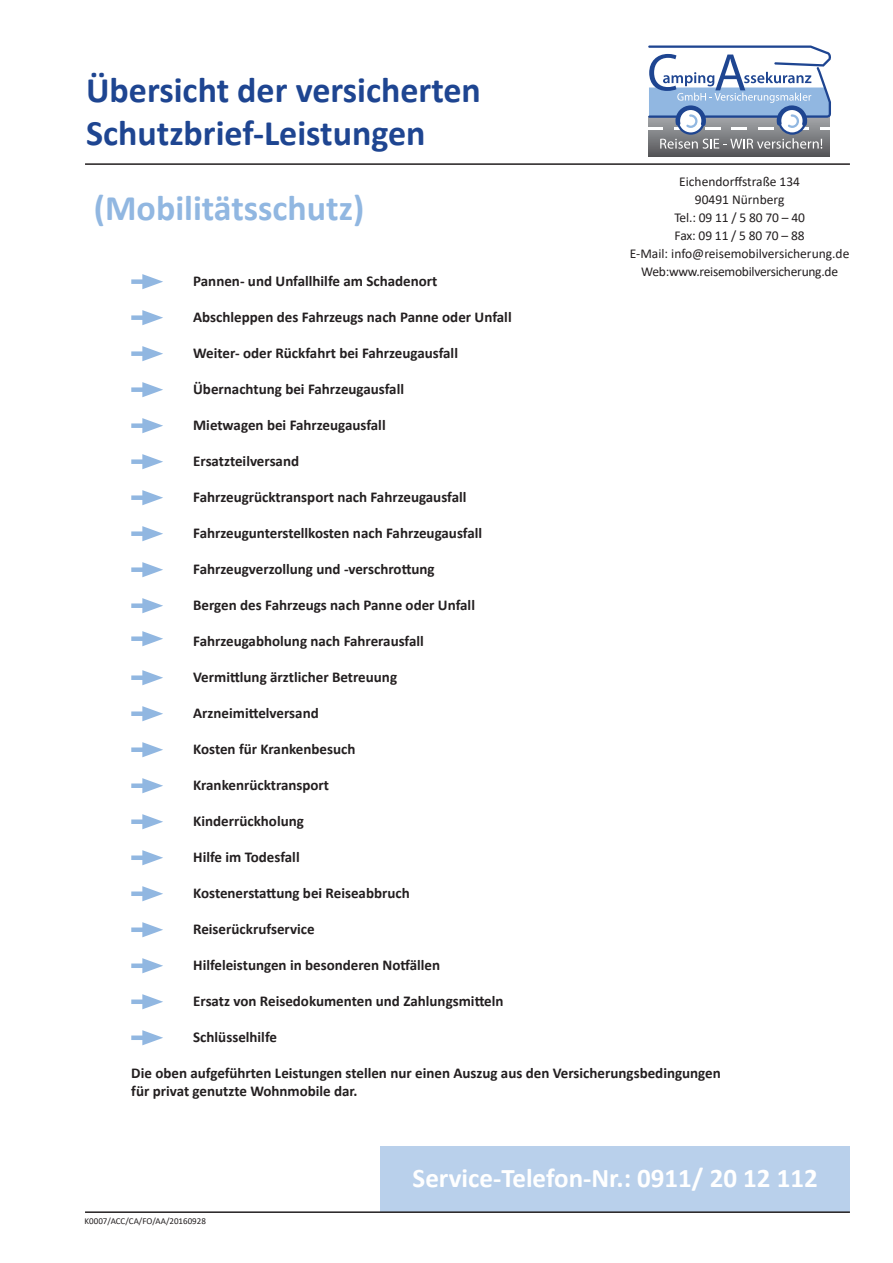
<style>
.page{position:relative;width:893px;height:1263px;background:#fff}
.page>*{position:absolute;margin:0;border:0;box-sizing:border-box;transform-origin:0 0}
.t1{font:700 36px "Calibri";color:#1e4591}
.t2{font:700 36px "Calibri";color:#91b7e1}
.t3{font:700 27px "Calibri";color:#fff}
.fLIESSTEXT{font:700 15px "Calibri";color:#231f20}
.t4{font:13.5px "Calibri";letter-spacing:-.005em;color:#231f20}
.t5{font:9px "Calibri";color:#231f20}
</style>
<div class="page">
<div style="left:380px;top:1146px;width:470px;height:65px;background:#b9d0eb"></div>
<hr style="left:85px;top:1211px;width:765px;height:2px;background:#231f20">
<hr style="left:85px;top:163px;width:765px;height:2px;background:#231f20">
<div style="left:649px;top:117px;width:181px;height:40px;background:#5c5c5f"></div>
<svg style="left:648px;top:45px;width:183px;height:104px"></svg>
<svg style="left:131px;top:274px;width:32px;height:15px"></svg>
<svg style="left:131px;top:310px;width:32px;height:15px"></svg>
<svg style="left:131px;top:346px;width:32px;height:15px"></svg>
<svg style="left:131px;top:382px;width:32px;height:15px"></svg>
<svg style="left:131px;top:418px;width:32px;height:15px"></svg>
<svg style="left:131px;top:454px;width:32px;height:15px"></svg>
<svg style="left:131px;top:490px;width:32px;height:15px"></svg>
<svg style="left:131px;top:526px;width:32px;height:15px"></svg>
<svg style="left:131px;top:562px;width:32px;height:15px"></svg>
<svg style="left:131px;top:598px;width:32px;height:15px"></svg>
<svg style="left:131px;top:631px;width:32px;height:15px"></svg>
<svg style="left:131px;top:670px;width:32px;height:15px"></svg>
<svg style="left:131px;top:706px;width:32px;height:15px"></svg>
<svg style="left:131px;top:742px;width:32px;height:15px"></svg>
<svg style="left:131px;top:778px;width:32px;height:15px"></svg>
<svg style="left:131px;top:814px;width:32px;height:15px"></svg>
<svg style="left:131px;top:850px;width:32px;height:15px"></svg>
<svg style="left:131px;top:886px;width:32px;height:15px"></svg>
<svg style="left:131px;top:922px;width:32px;height:15px"></svg>
<svg style="left:131px;top:958px;width:32px;height:15px"></svg>
<svg style="left:131px;top:994px;width:32px;height:15px"></svg>
<svg style="left:131px;top:1030px;width:32px;height:15px"></svg>
<p class="t1" style="left:86px;top:64px;width:396px">Übersicht der versicherten</p>
<p class="t1" style="left:86px;top:108px;width:341px">Schutzbrief-Leistungen</p>
<p class="t4" style="left:679px;top:172px;width:122px">Eichendorffstraße 134</p>
<p class="t4" style="left:695px;top:190px;width:91px">90491 Nürnberg</p>
<p class="t4" style="left:674px;top:208px;width:132px">Tel.: 09 11 / 5 80 70 – 40</p>
<p class="t4" style="left:675px;top:226px;width:132px">Fax: 09 11 / 5 80 70 – 88</p>
<p class="t4" style="left:630px;top:244px;width:221px">E-Mail: info@reisemobilversicherung.de</p>
<p class="t4" style="left:641px;top:262px;width:198px">Web:www.reisemobilversicherung.de</p>
<p class="t2" style="left:94px;top:182px;width:272px">(Mobilitätsschutz)</p>
<p class="fLIESSTEXT" style="left:193px;top:271px;width:246px">Pannen- und Unfallhilfe am Schadenort</p>
<p class="fLIESSTEXT" style="left:193px;top:307px;width:320px">Abschleppen des Fahrzeugs nach Panne oder Unfall</p>
<p class="fLIESSTEXT" style="left:193px;top:343px;width:266px">Weiter- oder Rückfahrt bei Fahrzeugausfall</p>
<p class="fLIESSTEXT" style="left:193px;top:379px;width:212px">Übernachtung bei Fahrzeugausfall</p>
<p class="fLIESSTEXT" style="left:193px;top:415px;width:194px">Mietwagen bei Fahrzeugausfall</p>
<p class="fLIESSTEXT" style="left:193px;top:451px;width:107px">Ersatzteilversand</p>
<p class="fLIESSTEXT" style="left:193px;top:487px;width:275px">Fahrzeugrücktransport nach Fahrzeugausfall</p>
<p class="fLIESSTEXT" style="left:193px;top:523px;width:290px">Fahrzeugunterstellkosten nach Fahrzeugausfall</p>
<p class="fLIESSTEXT" style="left:193px;top:559px;width:243px">Fahrzeugverzollung und -verschrottung</p>
<p class="fLIESSTEXT" style="left:193px;top:595px;width:283px">Bergen des Fahrzeugs nach Panne oder Unfall</p>
<p class="fLIESSTEXT" style="left:193px;top:631px;width:232px">Fahrzeugabholung nach Fahrerausfall</p>
<p class="fLIESSTEXT" style="left:193px;top:667px;width:205px">Vermittlung ärztlicher Betreuung</p>
<p class="fLIESSTEXT" style="left:193px;top:703px;width:127px">Arzneimittelversand</p>
<p class="fLIESSTEXT" style="left:193px;top:739px;width:164px">Kosten für Krankenbesuch</p>
<p class="fLIESSTEXT" style="left:193px;top:775px;width:137px">Krankenrücktransport</p>
<p class="fLIESSTEXT" style="left:193px;top:811px;width:112px">Kinderrückholung</p>
<p class="fLIESSTEXT" style="left:193px;top:847px;width:108px">Hilfe im Todesfall</p>
<p class="fLIESSTEXT" style="left:193px;top:883px;width:218px">Kostenerstattung bei Reiseabbruch</p>
<p class="fLIESSTEXT" style="left:193px;top:919px;width:123px">Reiserückrufservice</p>
<p class="fLIESSTEXT" style="left:193px;top:955px;width:249px">Hilfeleistungen in besonderen Notfällen</p>
<p class="fLIESSTEXT" style="left:193px;top:991px;width:312px">Ersatz von Reisedokumenten und Zahlungsmitteln</p>
<p class="fLIESSTEXT" style="left:193px;top:1027px;width:85px">Schlüsselhilfe</p>
<p class="fLIESSTEXT" style="left:131px;top:1063px;width:591px">Die oben aufgeführten Leistungen stellen nur einen Auszug aus den Versicherungsbedingungen</p>
<p class="fLIESSTEXT" style="left:131px;top:1081px;width:228px">für privat genutzte Wohnmobile dar.</p>
<p class="t5" style="left:85px;top:1214px;width:123px">K0007/ACC/CA/FO/AA/20160928</p>
<p class="t3" style="left:413px;top:1158px;width:407px">Service-Telefon-Nr.: 0911/ 20 12 112</p>
</div>
